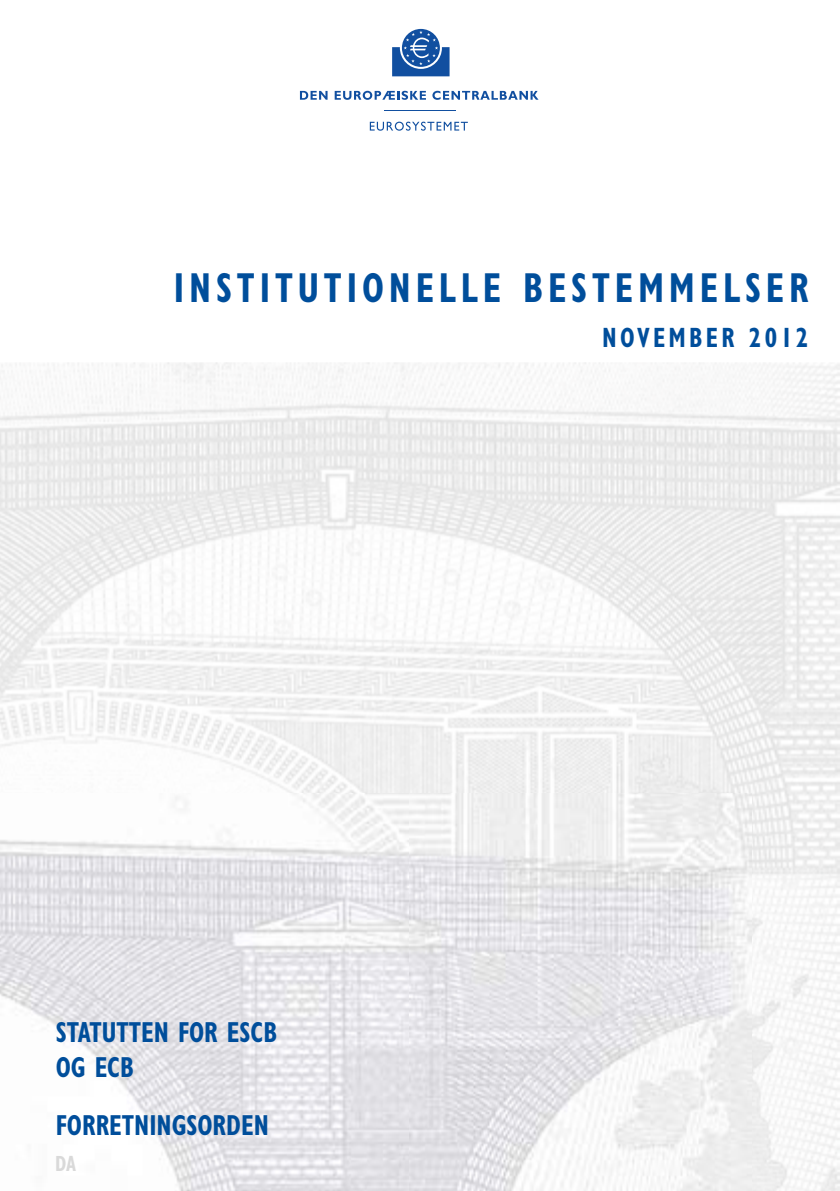
<style>
.page{position:relative;width:840px;height:1191px;background:#fff}
.page>*{position:absolute;margin:0;border:0;box-sizing:border-box;transform-origin:0 0}
.t1{font:700 condensed 42px "Gill Sans Myriad";letter-spacing:.135em;color:#004e9b;scale:.85 1}
.t2{font:700 condensed 29px/35px "Gill Sans Myriad";color:#004e9b;scale:.85 1}
.t3{font:700 condensed 28px "Gill Sans Myriad";letter-spacing:.135em;color:#004e9b;scale:.85 1}
.t4{font:700 condensed 22px "Gill Sans Myriad";color:#d9d9d9;scale:.85 1}
</style>
<div class="page">
<img style="left:0;top:362px;width:839px;height:829px">
<img style="left:0;top:793px;width:751px;height:398px">
<div style="left:401px;top:29px;width:38px;height:38px;background:#114fa0;border-radius:50%"></div>
<svg style="left:392px;top:31px;width:57px;height:45px"></svg>
<svg style="left:300px;top:91px;width:27px;height:9px"></svg>
<svg style="left:334px;top:91px;width:92px;height:9px"></svg>
<svg style="left:432px;top:91px;width:106px;height:9px"></svg>
<svg style="left:369px;top:122px;width:98px;height:9px"></svg>
<hr style="left:384px;top:110px;width:71px;height:1px;background:#114fa0">
<h1 class="t1" style="left:174px;top:262px;width:748px">INSTITUTIONELLE BESTEMMELSER</h1>
<p class="t3" style="left:602px;top:321px;width:244px">NOVEMBER 2012</p>
<p class="t2" style="left:56px;top:1015px;width:262px">STATUTTEN FOR ESCB<br>OG ECB</p>
<p class="t2" style="left:56px;top:1107px;width:252px">FORRETNINGSORDEN</p>
<p class="t4" style="left:55px;top:1150px;width:26px">DA</p>
</div>
